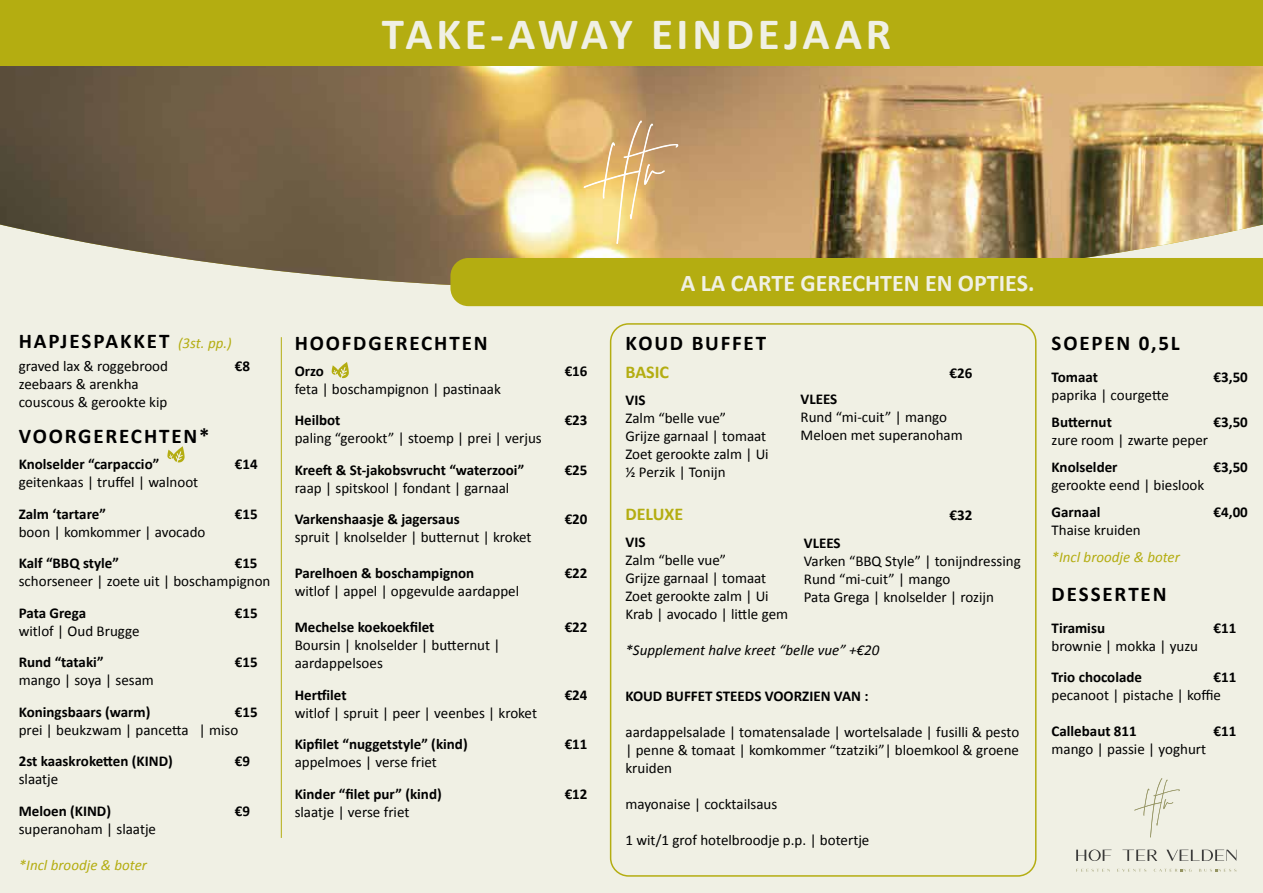
<style>
.page{position:relative;width:1263px;height:893px;background:#f0f0e4}
.page>*{position:absolute;margin:0;border:0;box-sizing:border-box;transform-origin:0 0}
.t1{font:700 45px "Calibri";letter-spacing:.08em;color:#f0f0e4}
.t2{font:700 24px "Calibri";color:#f0f0e4}
.t3{font:700 21px "Calibri";letter-spacing:.09em;color:#000}
.t4{font:700 18px "Calibri";color:#b4ad11}
.t5{font:15px/18px "Calibri";color:#000}
.t6{font:700 15px "Calibri";color:#000}
.t7{font:italic 15px "Calibri";color:#b4ad11}
.t8{font:italic 15px "Calibri";color:#000}
.s1{font-weight:400;font-style:italic;font-size:15px;color:#b4ad11}
</style>
<div class="page">
<img style="left:0;top:66px;width:1263px;height:219px">
<svg style="left:584px;top:120px;width:95px;height:124px;background:#deba79"></svg>
<div style="left:0;top:0;width:1263px;height:66px;background:#b4ad11"></div>
<svg style="left:167px;top:446px;width:18px;height:17px"></svg>
<svg style="left:332px;top:362px;width:17px;height:16px"></svg>
<hr style="left:281px;top:337px;width:1px;height:501px;background:#b4ad11">
<div style="left:450px;top:258px;width:813px;height:48px;background:#b4ad11"></div>
<svg style="left:1134px;top:778px;width:46px;height:59px"></svg>
<svg style="left:1076px;top:849px;width:35px;height:12px"></svg>
<svg style="left:1123px;top:850px;width:34px;height:11px"></svg>
<svg style="left:1166px;top:850px;width:70px;height:11px"></svg>
<svg style="left:1076px;top:869px;width:34px;height:3px"></svg>
<svg style="left:1117px;top:869px;width:29px;height:3px"></svg>
<svg style="left:1154px;top:869px;width:37px;height:3px"></svg>
<svg style="left:1199px;top:869px;width:37px;height:3px"></svg>
<div style="left:610px;top:323px;width:426px;height:554px;border:2px solid #b4ad11;border-radius:18px"></div>
<h1 class="t1" style="left:382px;top:17px;width:511px">TAKE-AWAY EINDEJAAR</h1>
<h3 class="t3" style="left:19px;top:327px;width:215px">HAPJESPAKKET <span class="s1">(3st. pp.)</span></h3>
<p class="t5" style="left:19px;top:357px;width:151px">graved lax &amp; roggebrood</p>
<p class="t6" style="left:235px;top:355px;width:17px">€8</p>
<p class="t5" style="left:19px;top:375px;width:150px">zeebaars &amp; arenkha couscous &amp; gerookte kip</p>
<h3 class="t3" style="left:19px;top:429px;width:192px">VOORGERECHTEN*</h3>
<p class="t6" style="left:19px;top:454px;width:142px">Knolselder “carpaccio”</p>
<p class="t6" style="left:235px;top:454px;width:24px">€14</p>
<p class="t5" style="left:19px;top:473px;width:181px">geitenkaas | truffel | walnoot</p>
<p class="t6" style="left:19px;top:503px;width:89px">Zalm ‘tartare”</p>
<p class="t6" style="left:235px;top:503px;width:24px">€15</p>
<p class="t5" style="left:19px;top:522px;width:188px">boon | komkommer | avocado</p>
<p class="t6" style="left:19px;top:553px;width:102px">Kalf “BBQ style”</p>
<p class="t6" style="left:235px;top:553px;width:24px">€15</p>
<p class="t5" style="left:19px;top:572px;width:253px">schorseneer | zoete uit | boschampignon</p>
<p class="t6" style="left:19px;top:602px;width:69px">Pata Grega</p>
<p class="t6" style="left:235px;top:602px;width:24px">€15</p>
<p class="t5" style="left:19px;top:621px;width:122px">witlof | Oud Brugge</p>
<p class="t6" style="left:19px;top:652px;width:86px">Rund “tataki”</p>
<p class="t6" style="left:235px;top:652px;width:24px">€15</p>
<p class="t5" style="left:19px;top:671px;width:137px">mango | soya | sesam</p>
<p class="t6" style="left:19px;top:701px;width:133px">Koningsbaars (warm)</p>
<p class="t6" style="left:235px;top:701px;width:24px">€15</p>
<p class="t5" style="left:19px;top:720px;width:221px">prei | beukzwam | pancetta | miso</p>
<p class="t6" style="left:19px;top:751px;width:156px">2st kaaskroketten (KIND)</p>
<p class="t6" style="left:235px;top:751px;width:17px">€9</p>
<p class="t5" style="left:19px;top:770px;width:41px">slaatje</p>
<p class="t6" style="left:19px;top:800px;width:94px">Meloen (KIND)</p>
<p class="t6" style="left:235px;top:800px;width:17px">€9</p>
<p class="t5" style="left:19px;top:819px;width:139px">superanoham | slaatje</p>
<p class="t7" style="left:19px;top:859px;width:130px">*Incl broodje &amp; boter</p>
<h3 class="t3" style="left:295px;top:335px;width:194px">HOOFDGERECHTEN</h3>
<p class="t6" style="left:295px;top:360px;width:31px">Orzo</p>
<p class="t6" style="left:565px;top:360px;width:24px">€16</p>
<p class="t5" style="left:295px;top:379px;width:208px">feta | boschampignon | pastinaak</p>
<p class="t6" style="left:295px;top:410px;width:47px">Heilbot</p>
<p class="t6" style="left:565px;top:410px;width:24px">€23</p>
<p class="t5" style="left:295px;top:429px;width:249px">paling “gerookt” | stoemp | prei | verjus</p>
<p class="t6" style="left:295px;top:459px;width:231px">Kreeft &amp; St-jakobsvrucht “waterzooi”</p>
<p class="t6" style="left:565px;top:459px;width:24px">€25</p>
<p class="t5" style="left:295px;top:478px;width:216px">raap | spitskool | fondant | garnaal</p>
<p class="t6" style="left:295px;top:509px;width:167px">Varkenshaasje &amp; jagersaus</p>
<p class="t6" style="left:565px;top:509px;width:24px">€20</p>
<p class="t5" style="left:295px;top:528px;width:238px">spruit | knolselder | butternut | kroket</p>
<p class="t6" style="left:295px;top:563px;width:181px">Parelhoen &amp; boschampignon</p>
<p class="t6" style="left:565px;top:563px;width:24px">€22</p>
<p class="t5" style="left:295px;top:582px;width:226px">witlof | appel | opgevulde aardappel</p>
<p class="t6" style="left:295px;top:617px;width:141px">Mechelse koekoekfilet</p>
<p class="t6" style="left:565px;top:617px;width:24px">€22</p>
<p class="t5" style="left:295px;top:636px;width:207px">Boursin | knolselder | butternut | aardappelsoes</p>
<p class="t6" style="left:295px;top:684px;width:53px">Hertfilet</p>
<p class="t6" style="left:565px;top:684px;width:24px">€24</p>
<p class="t5" style="left:295px;top:703px;width:244px">witlof | spruit | peer | veenbes | kroket</p>
<p class="t6" style="left:295px;top:734px;width:174px">Kipfilet “nuggetstyle” (kind)</p>
<p class="t6" style="left:565px;top:734px;width:24px">€11</p>
<p class="t5" style="left:295px;top:753px;width:144px">appelmoes | verse friet</p>
<p class="t6" style="left:295px;top:783px;width:149px">Kinder “filet pur” (kind)</p>
<p class="t6" style="left:565px;top:783px;width:24px">€12</p>
<p class="t5" style="left:295px;top:802px;width:116px">slaatje | verse friet</p>
<h2 class="t2" style="left:681px;top:266px;width:355px">A LA CARTE GERECHTEN EN OPTIES.</h2>
<h3 class="t3" style="left:625px;top:328px;width:142px">KOUD BUFFET</h3>
<p class="t4" style="left:625px;top:359px;width:45px">BASIC</p>
<p class="t6" style="left:949px;top:362px;width:24px">€26</p>
<p class="t6" style="left:625px;top:389px;width:21px">VIS</p>
<p class="t5" style="left:625px;top:409px;width:145px">Zalm “belle vue”<br>Grijze garnaal | tomaat<br>Zoet gerookte zalm | Ui ½ Perzik | Tonijn</p>
<p class="t4" style="left:625px;top:501px;width:59px">DELUXE</p>
<p class="t6" style="left:949px;top:505px;width:24px">€32</p>
<p class="t6" style="left:625px;top:532px;width:21px">VIS</p>
<p class="t5" style="left:625px;top:551px;width:164px">Zalm “belle vue”<br>Grijze garnaal | tomaat<br>Zoet gerookte zalm | Ui<br>Krab | avocado | little gem</p>
<p class="t8" style="left:625px;top:644px;width:255px">*Supplement halve kreet “belle vue” +€20</p>
<p class="t6" style="left:800px;top:388px;width:38px">VLEES</p>
<p class="t5" style="left:800px;top:408px;width:164px">Rund “mi-cuit” | mango<br>Meloen met superanoham</p>
<p class="t6" style="left:804px;top:532px;width:38px">VLEES</p>
<p class="t5" style="left:804px;top:551px;width:218px">Varken “BBQ Style” | tonijndressing<br>Rund “mi-cuit” | mango<br>Pata Grega | knolselder | rozijn</p>
<p class="t6" style="left:625px;top:686px;width:245px">KOUD BUFFET STEEDS VOORZIEN VAN :</p>
<p class="t5" style="left:625px;top:723px;width:395px;text-align:justify">aardappelsalade | tomatensalade | wortelsalade | fusilli &amp; pesto | penne &amp; tomaat | komkommer “tzatziki”| bloemkool &amp; groene kruiden</p>
<p class="t5" style="left:625px;top:795px;width:153px">mayonaise | cocktailsaus</p>
<p class="t5" style="left:625px;top:831px;width:245px">1 wit/1 grof hotelbroodje p.p. | botertje</p>
<h3 class="t3" style="left:1051px;top:328px;width:130px">SOEPEN 0,5L</h3>
<p class="t6" style="left:1051px;top:366px;width:48px">Tomaat</p>
<p class="t6" style="left:1213px;top:366px;width:36px">€3,50</p>
<p class="t5" style="left:1051px;top:386px;width:119px">paprika | courgette</p>
<p class="t6" style="left:1051px;top:411px;width:62px">Butternut</p>
<p class="t6" style="left:1213px;top:411px;width:36px">€3,50</p>
<p class="t5" style="left:1051px;top:431px;width:158px">zure room | zwarte peper</p>
<p class="t6" style="left:1051px;top:456px;width:68px">Knolselder</p>
<p class="t6" style="left:1213px;top:456px;width:36px">€3,50</p>
<p class="t5" style="left:1051px;top:476px;width:154px">gerookte eend | bieslook</p>
<p class="t6" style="left:1051px;top:501px;width:50px">Garnaal</p>
<p class="t6" style="left:1213px;top:501px;width:36px">€4,00</p>
<p class="t5" style="left:1051px;top:521px;width:91px">Thaise kruiden</p>
<p class="t7" style="left:1051px;top:551px;width:130px">*Incl broodje &amp; boter</p>
<h3 class="t3" style="left:1051px;top:579px;width:116px">DESSERTEN</h3>
<p class="t6" style="left:1051px;top:617px;width:55px">Tiramisu</p>
<p class="t6" style="left:1213px;top:617px;width:24px">€11</p>
<p class="t5" style="left:1051px;top:636px;width:148px">brownie | mokka | yuzu</p>
<p class="t6" style="left:1051px;top:667px;width:92px">Trio chocolade</p>
<p class="t6" style="left:1213px;top:667px;width:24px">€11</p>
<p class="t5" style="left:1051px;top:686px;width:171px">pecanoot | pistache | koffie</p>
<p class="t6" style="left:1051px;top:721px;width:87px">Callebaut 811</p>
<p class="t6" style="left:1213px;top:721px;width:24px">€11</p>
<p class="t5" style="left:1051px;top:740px;width:156px">mango | passie | yoghurt</p>
</div>
